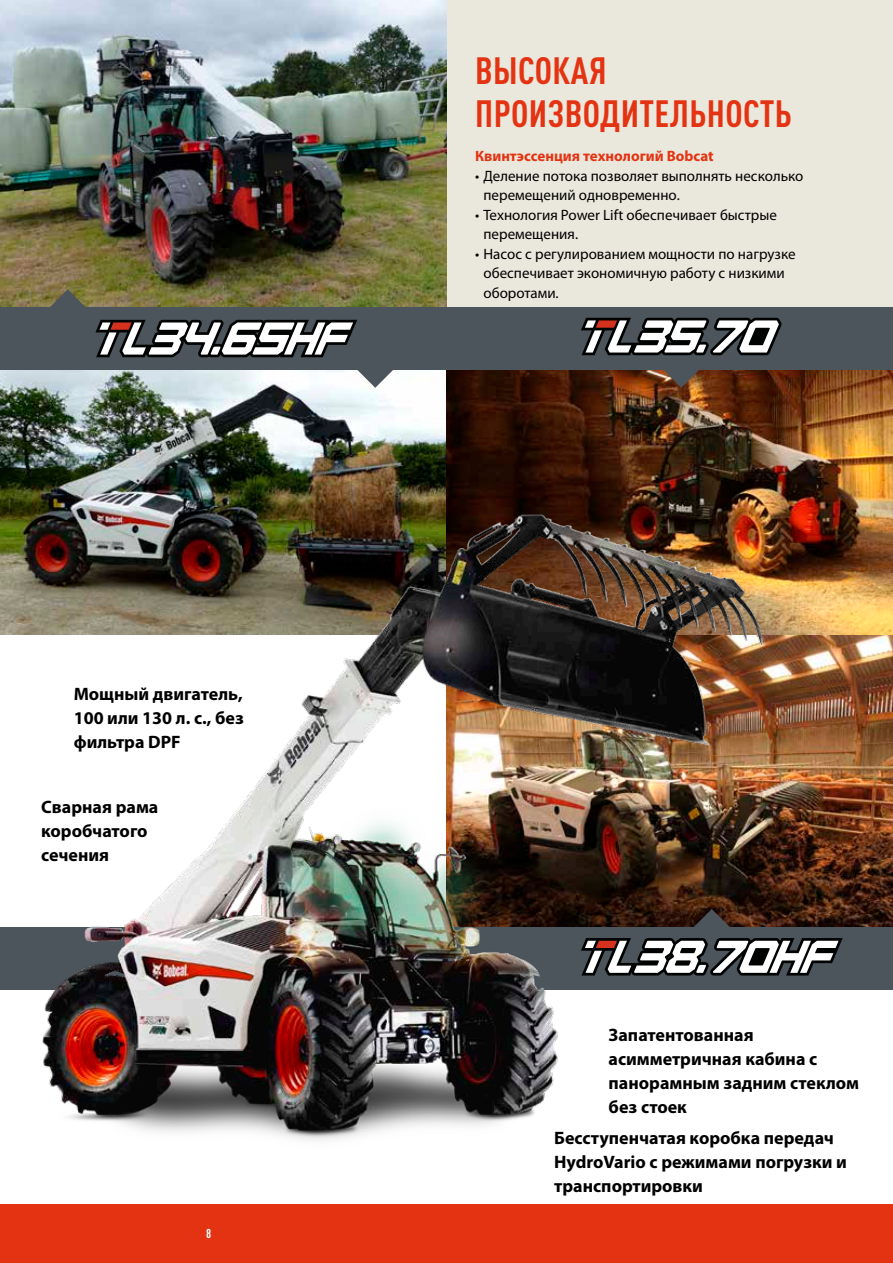
<style>
.page{position:relative;width:893px;height:1263px;background:#fff}
.page>*{position:absolute;margin:0;border:0;box-sizing:border-box;transform-origin:0 0}
.t1{font:700 condensed 37.5px/43.5px "DIN Pro";letter-spacing:.01em;color:#e43312}
.t2{font:700 18px/24px "Myriad Pro";color:#000}
.t3{font:15px/19.5px "Myriad Pro";color:#000}
.t4{font:700 15px "Myriad Pro";color:#e43312}
.t5{font:700 condensed 12.75px "DIN Pro";color:#fff}
</style>
<div class="page">
<div style="left:0;top:1204px;width:893px;height:59px;background:#e43312"></div>
<img style="left:0;top:370px;width:446px;height:264px">
<div style="left:446px;top:0;width:447px;height:923px;background:#eae8dc"></div>
<img style="left:446px;top:370px;width:447px;height:557px">
<div style="left:0;top:927px;width:893px;height:62px;background:#4c555c"></div>
<img style="left:0;top:0;width:446px;height:307px">
<svg style="left:50px;top:289px;width:36px;height:18px"></svg>
<img style="left:29px;top:499px;width:744px;height:641px">
<div style="left:0;top:307px;width:893px;height:63px;background:#4c555c"></div>
<svg style="left:95px;top:320px;width:298px;height:68px"></svg>
<svg style="left:581px;top:318px;width:201px;height:70px"></svg>
<svg style="left:581px;top:909px;width:262px;height:66px"></svg>
<p class="t2" style="left:74px;top:681px;width:172px;text-align:justify">Мощный двигатель, 100 или 130 л. с., без фильтра DPF</p>
<p class="t2" style="left:41px;top:795px;width:119px">Сварная рама коробчатого сечения</p>
<p class="t5" style="left:206px;top:1224px;width:7px">8</p>
<h1 class="t1" style="left:475px;top:46px;width:318px">ВЫСОКАЯ<br>ПРОИЗВОДИТЕЛЬНОСТЬ</h1>
<p class="t4" style="left:475px;top:147px;width:240px">Квинтэссенция технологий Bobcat</p>
<p class="t3" style="left:483px;top:166px;width:321px;text-indent:-9px">• Деление потока позволяет выполнять несколько перемещений одновременно.</p>
<p class="t3" style="left:483px;top:205px;width:295px;text-indent:-9px">• Технология Power Lift обеспечивает быстрые перемещения.</p>
<p class="t3" style="left:483px;top:244px;width:314px;text-indent:-9px">• Насос с регулированием мощности по нагрузке обеспечивает экономичную работу с низкими оборотами.</p>
<p class="t2" style="left:609px;top:1023px;width:252px">Запатентованная асимметричная кабина с панорамным задним стеклом без стоек</p>
<p class="t2" style="left:554px;top:1125px;width:294px">Бесступенчатая коробка передач<br>HydroVario с режимами погрузки и транспортировки</p>
</div>
